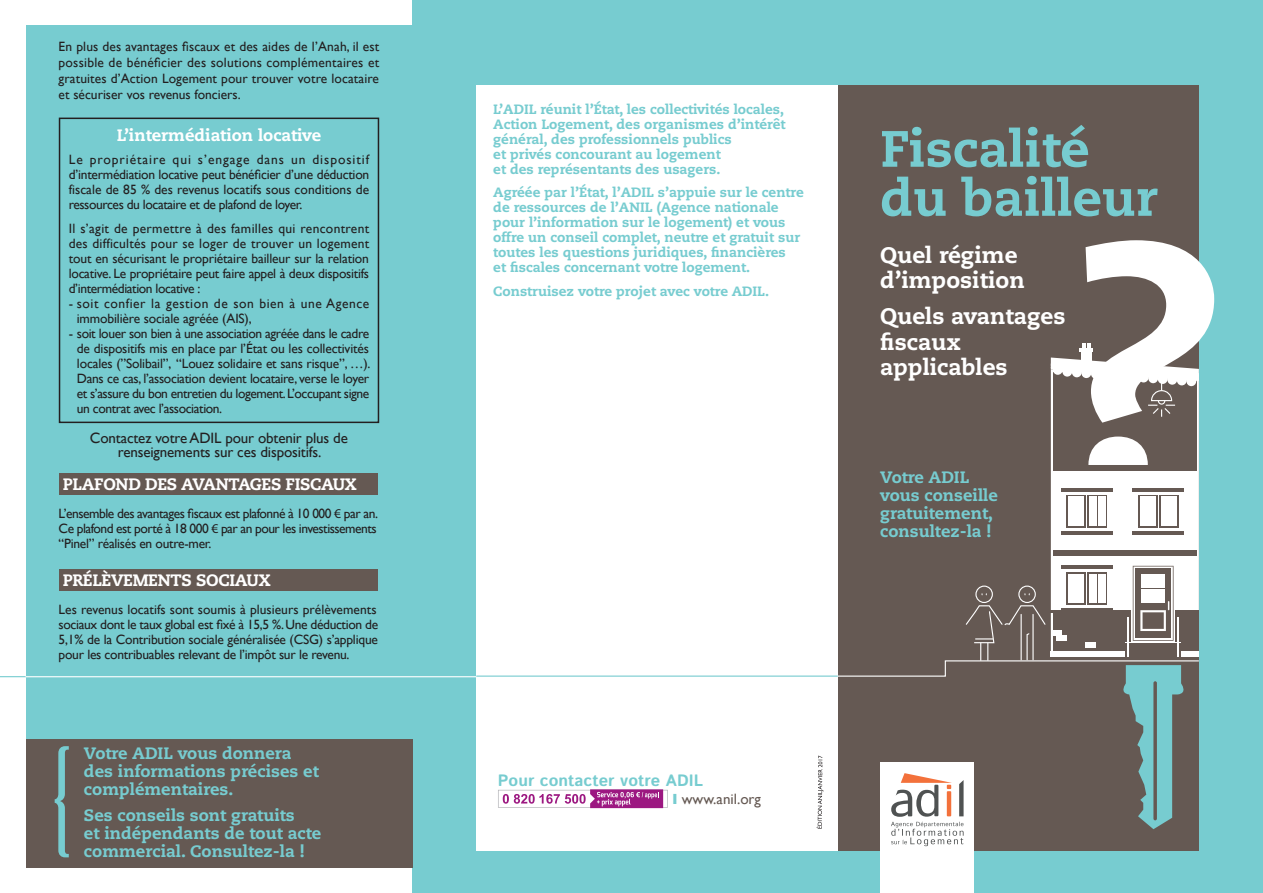
<style>
.page{position:relative;width:1263px;height:893px;background:#fff}
.page>*{position:absolute;margin:0;border:0;box-sizing:border-box;transform-origin:0 0}
.t1{font:800 51px/49.1px "Caecilia LT Std";color:#77ccd0}
.t2{font:800 22.5px/25.5px "Caecilia LT Std";color:#fff}
.t3{font:800 16.5px/18px "Caecilia LT Std";color:#77ccd0}
.t4{font:800 16.5px "Caecilia LT Std";letter-spacing:-.02em;color:#fff}
.t5{font:700 16.5px "Istok";color:#77ccd0}
.t6{font:15px/14.2px "Gill Sans";letter-spacing:-.01em;color:#231f20;text-align:center}
.t7{font:15px "Gill Sans";color:#655953}
.t8{font:13.5px/15px "Gill Sans";letter-spacing:-.02em;color:#231f20;text-align:justify}
.t9{font:800 13.5px/15px "Caecilia LT Std";color:#77ccd0}
.t10{font:13.5px/15px "Gill Sans";letter-spacing:.04em;color:#231f20}
.s1{font-family:"Myriad Pro"}
.s2{font-weight:700;color:#77ccd0}
</style>
<div class="page">
<div style="left:412px;top:0;width:851px;height:893px;background:#77ccd0"></div>
<div style="left:476px;top:85px;width:723px;height:765px;background:#655953"></div>
<hr style="left:0;top:676px;width:43px;height:1px;background:#77ccd0">
<div style="left:476px;top:85px;width:362px;height:765px;background:#fff"></div>
<div style="left:26px;top:26px;width:386px;height:841px;background:#77ccd0"></div>
<div style="left:59px;top:473px;width:319px;height:21px;background:#655953"></div>
<div style="left:59px;top:569px;width:319px;height:21px;background:#655953"></div>
<hr style="left:26px;top:676px;width:812px;height:1px;background:#fff">
<div style="left:26px;top:739px;width:386px;height:128px;background:#655953"></div>
<svg style="left:55px;top:746px;width:14px;height:111px"></svg>
<hr style="left:476px;top:676px;width:362px;height:1px;background:#77ccd0">
<svg style="left:816px;top:755px;width:7px;height:74px"></svg>
<svg style="left:498px;top:789px;width:170px;height:19px"></svg>
<div style="left:880px;top:762px;width:94px;height:131px;background:#fff"></div>
<svg style="left:837px;top:240px;width:377px;height:606px"></svg>
<div style="left:59px;top:118px;width:320px;height:305px;border:2px solid #231f20"></div>
<p class="t8" style="left:59px;top:38px;width:322px;line-height:16.2px">En plus des avantages fiscaux et des aides de l’Anah, il est possible de bénéficier des solutions complémentaires et gratuites d’Action Logement pour trouver votre locataire et sécuriser vos revenus fonciers.</p>
<p class="t4" style="left:117px;top:125px;width:206px">L’intermédiation locative</p>
<p class="t8" style="left:69px;top:152px;width:302px">Le propriétaire qui s’engage dans un dispositif d’intermédiation locative peut bénéficier d’une déduction fiscale de 85 % des revenus locatifs sous conditions de ressources du locataire et de plafond de loyer.</p>
<p class="t8" style="left:69px;top:220px;width:302px">Il s’agit de permettre à des familles qui rencontrent des difficultés pour se loger de trouver un logement tout en sécurisant le propriétaire bailleur sur la relation locative. Le propriétaire peut faire appel à deux dispositifs d’intermédiation locative :</p>
<p class="t10" style="left:77px;top:295px;width:294px;text-indent:-8px">- soit confier la gestion de son bien à une Agence immobilière sociale agréée (AIS),</p>
<p class="t8" style="left:77px;top:325px;width:295px;text-indent:-8px">- soit louer son bien à une association agréée dans le cadre de dispositifs mis en place par l’État ou les collectivités locales (”Solibail”, “Louez solidaire et sans risque”, …).<br>Dans ce cas, l’association devient locataire, verse le loyer et s’assure du bon entretien du logement. L’occupant signe un contrat avec l’association.</p>
<p class="t6" style="left:90px;top:431px;width:259px">Contactez votre ADIL pour obtenir plus de renseignements sur ces dispositifs.</p>
<p class="t4" style="left:63px;top:474px;width:295px">Plafond des avantages fiscaux</p>
<p class="t8" style="left:59px;top:505px;width:321px">L’ensemble des avantages fiscaux est plafonné à 10 000 <span class="s1">€</span> par an.<br>Ce plafond est porté à 18 000 <span class="s1">€</span> par an pour les investissements “Pinel” réalisés en outre-mer.</p>
<p class="t4" style="left:63px;top:570px;width:209px">Prélèvements sociaux</p>
<p class="t8" style="left:59px;top:602px;width:321px">Les revenus locatifs sont soumis à plusieurs prélèvements sociaux dont le taux global est fixé à 15,5 %. Une déduction de 5,1% de la Contribution sociale généralisée (CSG) s’applique pour les contribuables relevant de l’impôt sur le revenu.</p>
<p class="t3" style="left:84px;top:744px;width:236px;text-indent:94px">vous donnera des informations précises et complémentaires.</p>
<p class="t3" style="left:84px;top:807px;width:239px">Ses conseils sont gratuits<br>et indépendants de tout acte commercial. Consultez-la !</p>
<p class="t3" style="left:84px;top:744px;width:60px">Votre ADIL</p>
<p class="t9" style="left:493px;top:101px;width:294px;text-indent:47px">réunit l’État, les collectivités locales, Action Logement, des organismes d’intérêt général, des professionnels publics<br>et privés concourant au logement<br>et des représentants des usagers.</p>
<p class="t9" style="left:493px;top:185px;width:137px">Agréée par l’État, l’ADIL</p>
<p class="t9" style="left:658px;top:185px;width:147px">s’appuie sur le centre</p>
<p class="t9" style="left:493px;top:200px;width:135px">de ressources de l’ANIL</p>
<p class="t9" style="left:493px;top:101px;width:20px">L’ADIL</p>
<p class="t9" style="left:493px;top:200px;width:308px;text-indent:163px">(Agence nationale pour l’information sur le logement) et vous offre un conseil complet, neutre et gratuit sur toutes les questions juridiques, financières et fiscales concernant votre logement.</p>
<p class="t9" style="left:493px;top:283px;width:248px">Construisez votre projet avec votre ADIL</p>
<p class="t9" style="left:765px;top:283px;width:5px">.</p>
<h1 class="t1" style="left:880px;top:125px;width:279px">Fiscalité du bailleur</h1>
<h2 class="t2" style="left:880px;top:242px;width:146px">Quel régime d’imposition</h2>
<h2 class="t2" style="left:880px;top:304px;width:187px">Quels avantages fiscaux applicables</h2>
<p class="t3" style="left:880px;top:468px;width:119px">Votre ADIL<br>vous conseille gratuitement, consultez-la !</p>
<p class="t5" style="left:498px;top:769px;width:207px">Pour contacter votre ADIL</p>
<p class="t7" style="left:672px;top:790px;width:90px"><span class="s2">I</span> www.anil.org</p>
</div>
